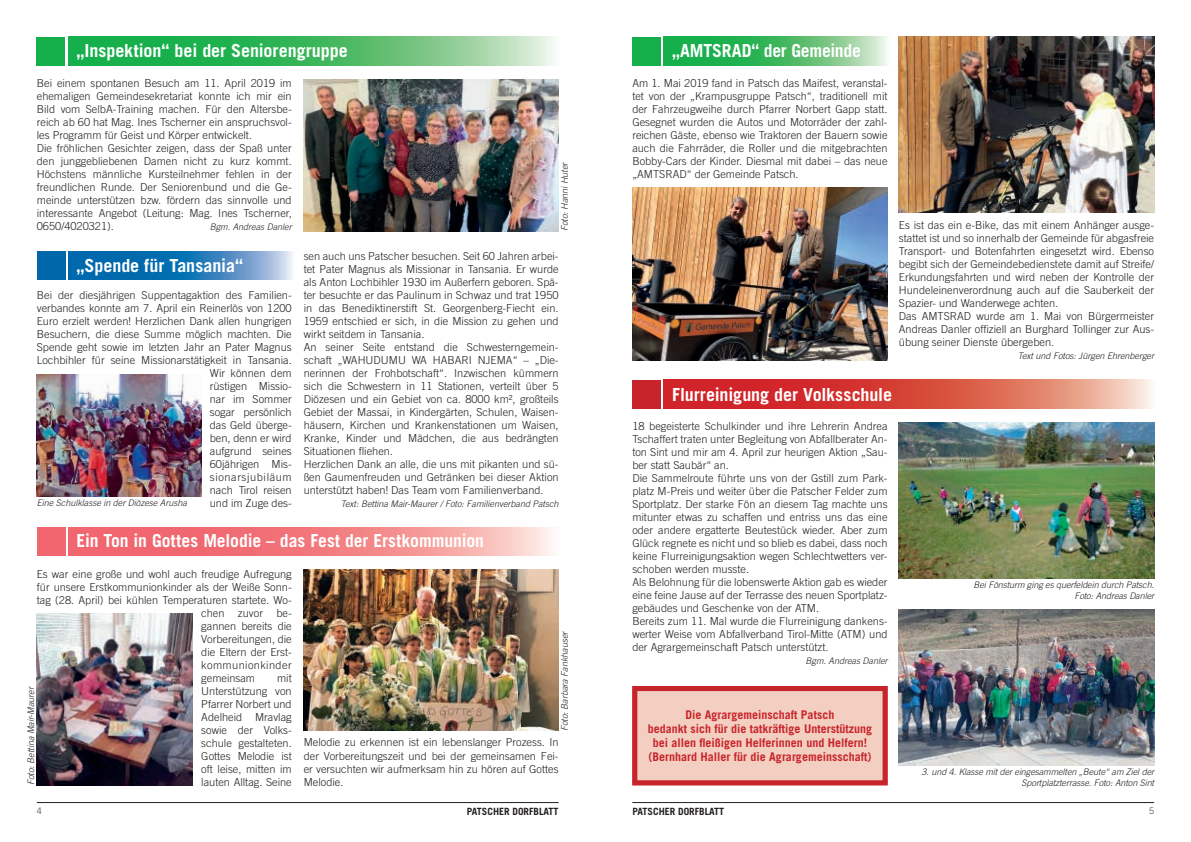
<style>
.page{position:relative;width:1191px;height:842px;background:#fff}
.page>*{position:absolute;margin:0;border:0;box-sizing:border-box;transform-origin:0 0}
.t1{font:700 18px "Trade Gothic LT Std";letter-spacing:-.005em;color:#fff}
.t2{font:700 12px/14px "Trade Gothic LT Std";color:#c8242b;text-align:center}
.t3{font:300 11px/13px "Trade Gothic LT Std";color:#231f20}
.t4{font:300 11px "Trade Gothic LT Std";letter-spacing:.035em;color:#231f20}
.t5{font:700 10px "Trade Gothic LT Std";color:#231f20}
.t6{font:italic 300 9px/11px "Trade Gothic LT Std";color:#231f20;text-align:right}
.t7{font:300 9px "Trade Gothic LT Std";color:#3e3e3f}
</style>
<div class="page">
<hr style="left:37px;top:802px;width:521px;height:1px;background:#231f20">
<hr style="left:632px;top:802px;width:522px;height:1px;background:#231f20">
<img style="left:303px;top:79px;width:255px;height:152px">
<div style="left:37px;top:527px;width:28px;height:29px;background:#f1666f"></div>
<svg style="left:68px;top:527px;width:484px;height:29px;background:#f3888b"></svg>
<img style="left:37px;top:614px;width:156px;height:171px">
<div style="left:632px;top:37px;width:28px;height:28px;background:#15b04b"></div>
<svg style="left:663px;top:37px;width:224px;height:28px;background:#53bf70"></svg>
<div style="left:37px;top:37px;width:28px;height:28px;background:#15b04b"></div>
<svg style="left:68px;top:37px;width:486px;height:28px;background:#53be70"></svg>
<img style="left:632px;top:187px;width:255px;height:173px">
<img style="left:303px;top:570px;width:255px;height:160px">
<img style="left:37px;top:375px;width:164px;height:122px">
<img style="left:899px;top:37px;width:255px;height:176px">
<div style="left:37px;top:252px;width:28px;height:28px;background:#0067aa"></div>
<svg style="left:68px;top:252px;width:225px;height:28px;background:#3383bc"></svg>
<img style="left:899px;top:422px;width:255px;height:156px">
<div style="left:632px;top:380px;width:28px;height:28px;background:#c8242b"></div>
<svg style="left:663px;top:380px;width:489px;height:28px;background:#da594f"></svg>
<img style="left:899px;top:609px;width:255px;height:156px">
<div style="left:635px;top:688px;width:250px;height:95px;background:#f2cfc0"></div>
<div style="left:632px;top:686px;width:255px;height:99px;border:5px solid #c8242b"></div>
<h1 class="t1" style="left:77px;top:39px;width:273px">„Inspektion“ bei der Seniorengruppe</h1>
<h1 class="t1" style="left:672px;top:39px;width:190px">„AMTSRAD“ der Gemeinde</h1>
<p class="t3" style="left:37px;top:77px;width:256px">Bei einem spontanen Besuch am 11. April 2019 im ehemaligen Gemeindesekretariat konnte ich mir ein Bild vom SelbA-Training machen. Für den Altersbe&shy;reich ab 60 hat Mag. Ines Tscherner ein anspruchsvol&shy;les Programm für Geist und Körper entwickelt.<br>Die fröhlichen Gesichter zeigen, dass der Spaß unter den junggebliebenen Damen nicht zu kurz kommt.<br>Höchstens männliche Kursteilnehmer fehlen in der freundlichen Runde. Der Seniorenbund und die Ge&shy;meinde unterstützen bzw. fördern das sinnvolle und interessante Angebot (Leitung: Mag. Ines Tscherner, 0650/4020321).</p>
<p class="t6" style="left:210px;top:222px;width:83px">Bgm. Andreas Danler</p>
<p class="t6" style="left:559px;top:231px;width:71px;rotate:-90deg">Foto: Hanni Huter</p>
<p class="t3" style="left:304px;top:249px;width:256px">sen auch uns Patscher besuchen. Seit 60 Jahren arbei&shy;tet Pater Magnus als Missionar in Tansania. Er wurde als Anton Lochbihler 1930 im Außerfern geboren. Spä&shy;ter besuchte er das Paulinum in Schwaz und trat 1950 in das Benediktinerstift St. Georgenberg-Fiecht ein.<br>1959 entschied er sich, in die Mission zu gehen und wirkt seitdem in Tansania.<br>An seiner Seite entstand die Schwesterngemein&shy;schaft „WAHUDUMU WA HABARI NJEMA“ – „Die&shy;nerinnen der Frohbotschaft“. Inzwischen kümmern sich die Schwestern in 11 Stationen, verteilt über 5<br>Diözesen und ein Gebiet von ca. 8000 km², großteils Gebiet der Massai, in Kindergärten, Schulen, Waisen&shy;häusern, Kirchen und Krankenstationen um Waisen, Kranke, Kinder und Mädchen, die aus bedrängten Situationen fliehen.<br>Herzlichen Dank an alle, die uns mit pikanten und sü&shy;ßen Gaumenfreuden und Getränken bei dieser Aktion unterstützt haben! Das Team vom Familienverband.</p>
<h1 class="t1" style="left:77px;top:254px;width:168px">„Spende für Tansania“</h1>
<p class="t3" style="left:37px;top:288px;width:256px;text-align:right">Bei der diesjährigen Suppentagaktion des Familien&shy;verbandes konnte am 7. April ein Reinerlös von 1200<br>Euro erzielt werden! Herzlichen Dank allen hungrigen<br>Besuchern, die diese Summe möglich machten. Die<br>Spende geht sowie im letzten Jahr an Pater Magnus<br>Lochbihler für seine Missionarstätigkeit in Tansania.<br>Wir können dem<br>rüstigen Missio-<br>nar im Sommer<br>sogar persönlich<br>das Geld überge-<br>ben, denn er wird<br>aufgrund seines<br>60jährigen Mis-<br>sionarsjubiläum<br>nach Tirol reisen<br>und im Zuge des-</p>
<p class="t6" style="left:37px;top:498px;width:152px">Eine Schulklasse in der Diözese Arusha</p>
<p class="t6" style="left:341px;top:498px;width:219px">Text: Bettina Mair-Maurer / Foto: Familienverband Patsch</p>
<h1 class="t1" style="left:77px;top:530px;width:409px">Ein Ton in Gottes Melodie – das Fest der Erstkommunion</h1>
<p class="t3" style="left:37px;top:567px;width:256px">Es war eine große und wohl auch freudige Aufregung</p>
<p class="t3" style="left:37px;top:580px;width:256px">für unsere Erstkommunionkinder als der Weiße Sonn-</p>
<p class="t3" style="left:37px;top:593px;width:256px">tag (28. April) bei kühlen Temperaturen startete. Wo-</p>
<p class="t3" style="left:201px;top:606px;width:92px">chen zuvor be-</p>
<p class="t3" style="left:201px;top:619px;width:92px">gannen bereits die</p>
<p class="t3" style="left:201px;top:632px;width:92px">Vorbereitungen, die</p>
<p class="t3" style="left:201px;top:645px;width:92px">die Eltern der Erst-</p>
<p class="t4" style="left:201px;top:658px;width:92px">kommunionkinder</p>
<p class="t3" style="left:201px;top:671px;width:55px">gemeinsam</p>
<p class="t6" style="left:559px;top:731px;width:102px;rotate:-90deg">Foto: Barbara Fankhauser</p>
<p class="t3" style="left:201px;top:671px;width:92px;text-align:justify;text-indent:76px">mit Unterstützung von Pfarrer Norbert und Adelheid Mravlag sowie der Volks&shy;schule gestalteten.<br>Gottes Melodie ist oft leise, mitten im lauten Alltag. Seine</p>
<p class="t6" style="left:26px;top:785px;width:100px;rotate:-90deg">Foto: Bettina Mair-Maurer</p>
<p class="t3" style="left:304px;top:736px;width:256px;text-align:justify">Melodie zu erkennen ist ein lebenslanger Prozess. In der Vorbereitungszeit und bei der gemeinsamen Fei&shy;er versuchten wir aufmerksam hin zu hören auf Gottes Melodie.</p>
<p class="t3" style="left:632px;top:77px;width:257px;text-align:justify">Am 1. Mai 2019 fand in Patsch das Maifest, veranstal&shy;tet von der „Krampusgruppe Patsch“, traditionell mit der Fahrzeugweihe durch Pfarrer Norbert Gapp statt.<br>Gesegnet wurden die Autos und Motorräder der zahl&shy;reichen Gäste, ebenso wie Traktoren der Bauern sowie auch die Fahrräder, die Roller und die mitgebrachten Bobby-Cars der Kinder. Diesmal mit dabei – das neue „AMTSRAD“ der Gemeinde Patsch.</p>
<p class="t3" style="left:899px;top:218px;width:257px">Es ist das ein e-Bike, das mit einem Anhänger ausge&shy;stattet ist und so innerhalb der Gemeinde für abgasfreie Transport- und Botenfahrten eingesetzt wird. Ebenso begibt sich der Gemeindebedienstete damit auf Streife/ Erkundungsfahrten und wird neben der Kontrolle der Hundeleinenverordnung auch auf die Sauberkeit der Spazier- und Wanderwege achten.<br>Das AMTSRAD wurde am 1. Mai von Bürgermeister Andreas Danler offiziell an Burghard Tollinger zur Aus&shy;übung seiner Dienste übergeben.</p>
<p class="t6" style="left:1017px;top:351px;width:138px">Text und Fotos: Jürgen Ehrenberger</p>
<h1 class="t1" style="left:672px;top:383px;width:221px">Flurreinigung der Volksschule</h1>
<p class="t3" style="left:632px;top:420px;width:257px">18 begeisterte Schulkinder und ihre Lehrerin Andrea Tschaffert traten unter Begleitung von Abfallberater An&shy;ton Sint und mir am 4. April zur heurigen Aktion „Sau&shy;ber statt Saubär“ an.<br>Die Sammelroute führte uns von der Gstill zum Park&shy;platz M-Preis und weiter über die Patscher Felder zum Sportplatz. Der starke Fön an diesem Tag machte uns mitunter etwas zu schaffen und entriss uns das eine oder andere ergatterte Beutestück wieder. Aber zum Glück regnete es nicht und so blieb es dabei, dass noch keine Flurreinigungsaktion wegen Schlechtwetters ver&shy;schoben werden musste.<br>Als Belohnung für die lobenswerte Aktion gab es wieder eine feine Jause auf der Terrasse des neuen Sportplatz&shy;gebäudes und Geschenke von der ATM.<br>Bereits zum 11. Mal wurde die Flurreinigung dankens&shy;werter Weise vom Abfallverband Tirol-Mitte (ATM) und der Agrargemeinschaft Patsch unterstützt.</p>
<p class="t6" style="left:805px;top:656px;width:84px">Bgm. Andreas Danler</p>
<p class="t2" style="left:648px;top:707px;width:226px">Die Agrargemeinschaft Patsch<br>bedankt sich für die tatkräftige Unterstützung bei allen fleißigen Helferinnen und Helfern! (Bernhard Haller für die Agrargemeinsschaft)</p>
<p class="t6" style="left:973px;top:579px;width:182px">Bei Fönsturm ging es querfeldein durch Patsch.<br>Foto: Andreas Danler</p>
<p class="t6" style="left:921px;top:766px;width:234px">3. und 4. Klasse mit der eingesammelten „Beute“ am Ziel der<br>Sportplatzterrasse. Foto: Anton Sint</p>
<p class="t7" style="left:37px;top:805px;width:7px">4</p>
<p class="t5" style="left:467px;top:806px;width:93px">PATSCHER DORFBLATT</p>
<p class="t5" style="left:632px;top:806px;width:93px">PATSCHER DORFBLATT</p>
<p class="t7" style="left:1149px;top:805px;width:7px">5</p>
</div>
